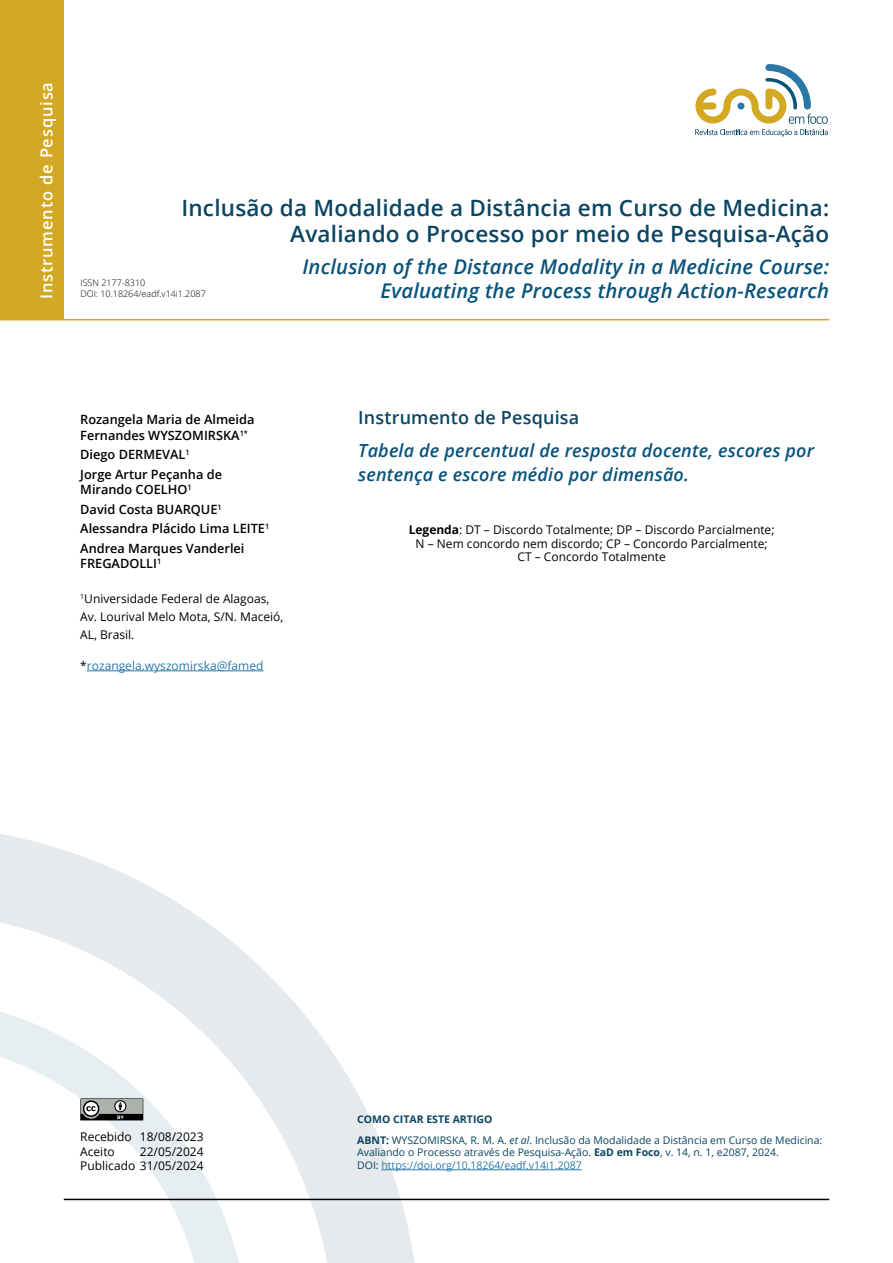
<style>
.page{position:relative;width:893px;height:1263px;background:#fff}
.page>*{position:absolute;margin:0;border:0;box-sizing:border-box;transform-origin:0 0}
.t1{font:600 22.5px/25.5px "Open Sans";letter-spacing:.01em;color:#0b4562;text-align:right}
.t2{font:italic 600 20.25px "Open Sans";letter-spacing:.01em;color:#09527a}
.t3{font:italic 600 18px/24px "Open Sans";letter-spacing:.01em;color:#09527a}
.t4{font:600 18px "Open Sans";letter-spacing:.01em;color:#0b4562}
.t5{font:600 16.5px "Open Sans";letter-spacing:.05em;color:#fff}
.t6{font:600 12.75px/19.5px "Open Sans";color:#000}
.t7{font:12px/14.4px "Open Sans";color:#000}
.t8{font:12px "Open Sans";color:#2a78a8}
.t9{font:10.5px/21.1px "Open Sans";color:#0b4562}
.t10{font:300 9px/10.8px "Open Sans";color:#000}
.s1{color:#000}
.s2{font-weight:700}
.s3{font-style:italic}
.s4{color:#2a78a8}
</style>
<div class="page">
<svg style="left:0;top:834px;width:415px;height:429px"></svg>
<hr style="left:64px;top:1199px;width:765px;height:1px;background:#000">
<div style="left:0;top:0;width:64px;height:319px;background:#d3a823"></div>
<hr style="left:0;top:319px;width:829px;height:1px;background:#d3a823">
<svg style="left:80px;top:1098px;width:69px;height:28px;background:#959997"></svg>
<svg style="left:695px;top:64px;width:133px;height:72px"></svg>
<hr style="left:381px;top:1169px;width:201px;height:1px;background:#2a78a8">
<hr style="left:87px;top:670px;width:176px;height:1px;background:#2a78a8">
<h3 class="t5" style="left:35px;top:299px;width:219px;rotate:-90deg">Instrumento de Pesquisa</h3>
<h1 class="t1" style="left:181px;top:195px;width:649px">Inclusão da Modalidade a Distância em Curso de Medicina:<br>Avaliando o Processo por meio de Pesquisa-Ação</h1>
<h2 class="t2" style="left:302px;top:253px;width:528px">Inclusion of the Distance Modality in a Medicine Course:</h2>
<p class="t10" style="left:80px;top:277px;width:127px">ISSN 2177-8310<br>DOI: 10.18264/eadf.v14i1.2087</p>
<h2 class="t2" style="left:380px;top:277px;width:450px">Evaluating the Process through Action-Research</h2>
<p class="t6" style="left:80px;top:412px;width:176px;line-height:15.3px">Rozangela Maria de Almeida<br>Fernandes WYSZOMIRSKA<sup>1*</sup></p>
<p class="t6" style="left:80px;top:445px;width:143px">Diego DERMEVAL<sup>1<br></sup>Jorge Artur Peçanha de</p>
<p class="t6" style="left:80px;top:480px;width:190px">Mirando COELHO<sup>1<br></sup>David Costa BUARQUE<sup>1<br></sup>Alessandra Plácido Lima LEITE<sup>1<br></sup>Andrea Marques Vanderlei</p>
<p class="t6" style="left:80px;top:553px;width:83px">FREGADOLLI<sup>1</sup></p>
<p class="t7" style="left:80px;top:589px;width:205px;line-height:18px"><sup>1</sup>Universidade Federal de Alagoas,<br>Av. Lourival Melo Mota, S/N. Maceió,<br>AL, Brasil.</p>
<p class="t8" style="left:80px;top:657px;width:185px"><span class="s1">*</span>rozangela.wyszomirska@famed</p>
<h3 class="t4" style="left:358px;top:405px;width:223px">Instrumento de Pesquisa</h3>
<h3 class="t3" style="left:358px;top:438px;width:457px">Tabela de percentual de resposta docente, escores por sentença e escore médio por dimensão.</h3>
<p class="t7" style="left:409px;top:523px;width:367px;line-height:13.5px;text-align:center"><span class="s2">Legenda</span>: DT – Discordo Totalmente; DP – Discordo Parcialmente;<br>N – Nem concordo nem discordo; CP – Concordo Parcialmente;<br>CT – Concordo Totalmente</p>
<p class="t7" style="left:80px;top:1129px;width:125px">Recebido 18/08/2023<br>Aceito</p>
<p class="t7" style="left:80px;top:1144px;width:125px;text-align:right">22/05/2024<br>Publicado 31/05/2024</p>
<p class="t9" style="left:357px;top:1108px;width:467px"><span class="s2">COMO CITAR ESTE ARTIGO<br>ABNT:</span> WYSZOMIRSKA, R. M. A. <span class="s3">et al</span>. Inclusão da Modalidade a Distância em Curso de Medicina:</p>
<p class="t9" style="left:357px;top:1146px;width:423px;line-height:12.6px">Avaliando o Processo através de Pesquisa-Ação. <span class="s2">EaD em Foco</span>, v. 14, n. 1, e2087, 2024.<br>DOI: <span class="s4">https://doi.org/10.18264/eadf.v14i1.2087</span></p>
</div>
